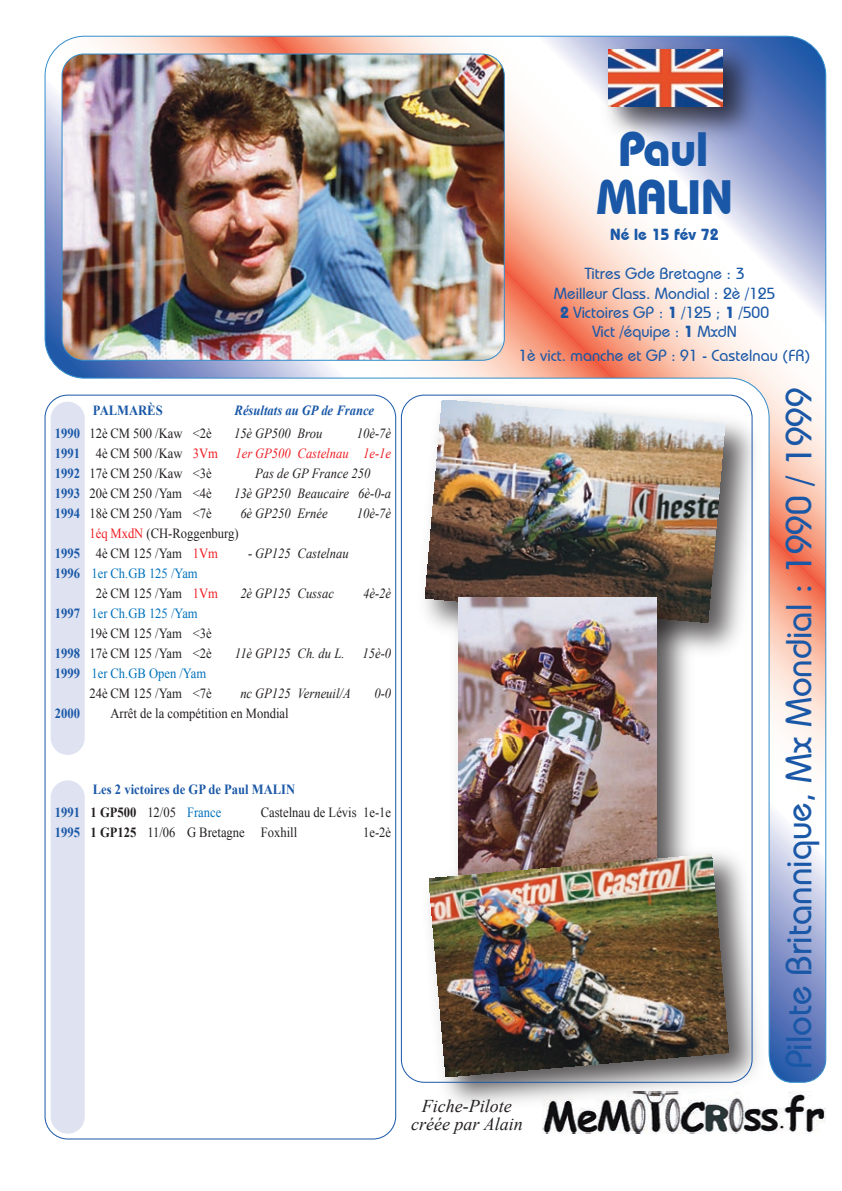
<style>
.page{position:relative;width:842px;height:1191px;background:#fff}
.page>*{position:absolute;margin:0;border:0;box-sizing:border-box;transform-origin:0 0}
.t1{font:700 48px/48px "Bauhaus IT Cby BT";color:#1a58a7;text-align:center}
.t2{font:500 36px "Bauhaus IT Cby BT";color:#1a58a7}
.t3{font:italic 18px/18px "Times New Roman";color:#231f20;text-align:center}
.t4{font:500 16px/19.2px "Bauhaus IT Cby BT";color:#1a58a7;text-align:center}
.t5{font:700 16px "Bauhaus IT Cby BT";color:#1a58a7}
.t6{font:14px/20px "Times New Roman";color:#231f20;scale:.9 1}
.t7{font:italic 14px "Times New Roman";color:#231f20;scale:.9 1}
.t8{font:700 14px/20px "Times New Roman";color:#1a58a7;scale:.9 1}
.t9{font:14px/20px "Times New Roman";color:#0072bc;scale:.9 1}
.t10{font:italic 14px "Times New Roman";color:#ee1d23;scale:.9 1}
.t11{font:italic 700 14px "Times New Roman";color:#1a58a7;scale:.9 1}
.t12{font:700 14px "Times New Roman";color:#231f20;scale:.9 1}
.s1{color:#ee1d23}
.s2{color:#231f20}
.s3{font-weight:400}
.s4{font-weight:400;color:#0072bc}
.s5{font-weight:700}
</style>
<div class="page">
<img style="left:542px;top:1091px;width:284px;height:42px">
<img style="left:418px;top:1082px;width:356px;height:39px">
<svg style="left:44px;top:414px;width:353px;height:725px"></svg>
<img style="left:45px;top:36px;width:781px;height:1046px">
<img style="left:592px;top:35px;width:176px;height:116px">
<img style="left:609px;top:50px;width:113px;height:56px">
<div style="left:51px;top:780px;width:34px;height:353px;background:#dee2f1"></div>
<p class="t8" style="left:55px;top:423px;width:29px;text-align:justify">1990<br>1991<br>1992<br>1993<br>1994</p>
<p class="t8" style="left:55px;top:543px;width:29px">1995<br>1996</p>
<p class="t8" style="left:55px;top:603px;width:29px">1997</p>
<p class="t8" style="left:55px;top:643px;width:29px">1998<br>1999</p>
<p class="t8" style="left:55px;top:703px;width:29px">2000</p>
<p class="t8" style="left:93px;top:400px;width:79px">PALMARÈS</p>
<p class="t11" style="left:235px;top:400px;width:157px">Résultats au GP de France</p>
<p class="t6" style="left:89px;top:423px;width:137px">12è CM 500 /Kaw &lt;2è</p>
<p class="t7" style="left:234px;top:423px;width:100px">15è GP500 Brou</p>
<p class="t7" style="left:357px;top:423px;width:40px">10è-7è</p>
<p class="t6" style="left:96px;top:443px;width:137px">4è CM 500 /Kaw <span class="s1">3Vm</span></p>
<p class="t10" style="left:235px;top:443px;width:175px">1er GP500 Castelnau 1e-1e</p>
<p class="t6" style="left:89px;top:463px;width:137px">17è CM 250 /Kaw &lt;3è</p>
<p class="t7" style="left:255px;top:463px;width:130px">Pas de GP France 250</p>
<p class="t6" style="left:89px;top:483px;width:137px">20è CM 250 /Yam &lt;4è</p>
<p class="t7" style="left:234px;top:483px;width:176px">13è GP250 Beaucaire 6è-0-a</p>
<p class="t6" style="left:89px;top:503px;width:137px">18è CM 250 /Yam &lt;7è</p>
<p class="t7" style="left:240px;top:503px;width:99px">6è GP250 Ernée</p>
<p class="t7" style="left:357px;top:503px;width:40px">10è-7è</p>
<p class="t6" style="left:96px;top:523px;width:160px;text-indent:-6px"><span class="s1">1éq MxdN</span> (CH-Roggenburg)<br>4è CM 125 /Yam <span class="s1">1Vm</span></p>
<p class="t7" style="left:248px;top:543px;width:113px">- GP125 Castelnau</p>
<p class="t9" style="left:92px;top:563px;width:142px">1er Ch.GB 125 /Yam<br><span class="s2">2è CM 125 /Yam</span> <span class="s1">1Vm</span></p>
<p class="t9" style="left:92px;top:603px;width:120px">1er Ch.GB 125 /Yam</p>
<p class="t6" style="left:89px;top:623px;width:137px">19è CM 125 /Yam &lt;3è<br>17è CM 125 /Yam &lt;2è</p>
<p class="t7" style="left:240px;top:583px;width:106px">2è GP125 Cussac</p>
<p class="t7" style="left:363px;top:583px;width:33px">4è-2è</p>
<p class="t7" style="left:235px;top:643px;width:123px">11è GP125 Ch. du L.</p>
<p class="t7" style="left:362px;top:643px;width:33px">15è-0</p>
<p class="t9" style="left:92px;top:663px;width:129px">1er Ch.GB Open /Yam</p>
<p class="t6" style="left:89px;top:683px;width:137px">24è CM 125 /Yam &lt;7è</p>
<p class="t7" style="left:240px;top:683px;width:124px">nc GP125 Verneuil/A</p>
<p class="t7" style="left:374px;top:683px;width:20px">0-0</p>
<p class="t6" style="left:110px;top:703px;width:199px">Arrêt de la compétition en Mondial</p>
<p class="t8" style="left:55px;top:801px;width:29px">1991<br>1995</p>
<p class="t8" style="left:93px;top:778px;width:226px">Les 2 victoires de GP de Paul MALIN</p>
<p class="t12" style="left:91px;top:802px;width:147px">1 GP500 <span class="s3">12/05</span> <span class="s4">France</span></p>
<p class="t6" style="left:91px;top:802px;width:335px;text-indent:170px">Castelnau de Lévis 1e-1e<br><span class="s5">1 GP125</span> 11/06 G Bretagne Foxhill</p>
<p class="t6" style="left:363px;top:822px;width:33px">1e-2è</p>
<h1 class="t1" style="left:596px;top:125px;width:138px">Paul<br>MALIN</h1>
<p class="t5" style="left:610px;top:224px;width:110px">Né le 15 fév 72</p>
<p class="t4" style="left:554px;top:264px;width:223px">Titres Gde Bretagne : 3<br>Meilleur Class. Mondial : 2è /125<br><span class="s5">2</span> Victoires GP : <span class="s5">1</span> /125 ; <span class="s5">1</span> /500<br>Vict /équipe : <span class="s5">1</span> MxdN</p>
<p class="t4" style="left:518px;top:345px;width:294px">1è vict. manche et GP : 91 - Castelnau (FR)</p>
<p class="t3" style="left:411px;top:1096px;width:113px">Fiche-Pilote créée par Alain</p>
<h2 class="t2" style="left:777px;top:1069px;width:683px;rotate:-90deg">Pilote Britannique, Mx Mondial : 1990 / 1999</h2>
</div>
